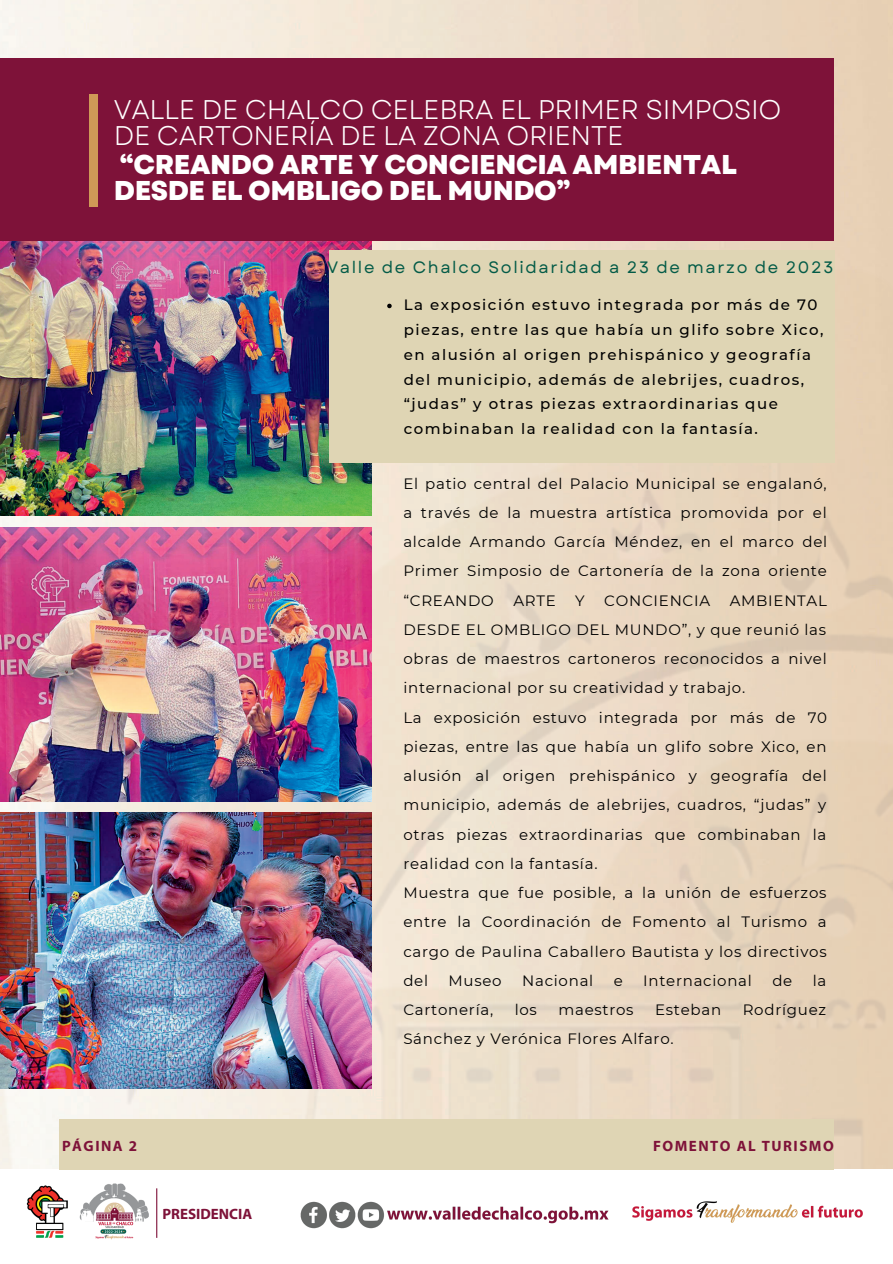
<style>
.page{position:relative;width:893px;height:1264px;background:#fff}
.page>*{position:absolute;margin:0;border:0;box-sizing:border-box;transform-origin:0 0}
.t1{font:800 27.15px/26.1px "Garet";letter-spacing:-.015em;color:#fff}
.t2{font:27px/25.8px "Garet";letter-spacing:-.015em;color:#fff}
.t3{font:16.5px "Garet";letter-spacing:.1em;color:#035b47}
.t4{font:15px/29.2px "Montserrat";letter-spacing:.05em;color:#000;text-align:justify}
.t5{font:500 15px/24.8px "Montserrat";letter-spacing:.1em;color:#000}
.t6{font:700 15px "Myriad Pro";letter-spacing:.1em;color:#7e1239}
.t7{font:700 15px "Myriad Pro";color:#7e1239}
</style>
<div class="page">
<img style="left:0;top:0;width:892px;height:241px">
<img style="left:0;top:241px;width:892px;height:928px">
<img style="left:0;top:241px;width:371px;height:275px">
<img style="left:0;top:527px;width:371px;height:274px">
<img style="left:0;top:812px;width:371px;height:276px">
<div style="left:0;top:59px;width:833px;height:182px;background:#7e1239"></div>
<div style="left:89px;top:94px;width:9px;height:112px;background:#cf9957"></div>
<div style="left:329px;top:250px;width:505px;height:213px;background:#dfd5b4"></div>
<svg style="left:387px;top:304px;width:4px;height:4px"></svg>
<img style="left:300px;top:1201px;width:309px;height:28px">
<img style="left:27px;top:1185px;width:41px;height:53px">
<img style="left:79px;top:1183px;width:79px;height:57px">
<hr style="left:156px;top:1188px;width:1px;height:49px;background:#7e1239">
<img style="left:632px;top:1201px;width:231px;height:22px">
<div style="left:59px;top:1119px;width:774px;height:50px;background:#dfd5b4"></div>
<h2 class="t2" style="left:114px;top:96px;width:669px">VALLE DE CHALCO CELEBRA EL PRIMER SIMPOSIO<br>DE CARTONERÍA DE LA ZONA ORIENTE</h2>
<h1 class="t1" style="left:114px;top:151px;width:624px">“CREANDO ARTE Y CONCIENCIA AMBIENTAL<br>DESDE EL OMBLIGO DEL MUNDO”</h1>
<p class="t3" style="left:327px;top:255px;width:507px">Valle de Chalco Solidaridad a 23 de marzo de 2023</p>
<p class="t5" style="left:403px;top:293px;width:421px">La exposición estuvo integrada por más de 70 piezas, entre las que había un glifo sobre Xico, en alusión al origen prehispánico y geografía del municipio, además de alebrijes, cuadros, “judas” y otras piezas extraordinarias que combinaban la realidad con la fantasía.</p>
<p class="t4" style="left:403px;top:468px;width:425px">El patio central del Palacio Municipal se engalanó, a través de la muestra artística promovida por el alcalde Armando García Méndez, en el marco del Primer Simposio de Cartonería de la zona oriente “CREANDO</p>
<p class="t4" style="left:513px;top:585px;width:44px">ARTE</p>
<p class="t4" style="left:575px;top:585px;width:11px">Y</p>
<p class="t4" style="left:604px;top:585px;width:107px">CONCIENCIA</p>
<p class="t4" style="left:403px;top:585px;width:425px;text-align:left;text-indent:326px">AMBIENTAL DESDE EL OMBLIGO DEL MUNDO”, y que reunió las obras de maestros cartoneros reconocidos a nivel internacional por su creatividad y trabajo.<br>La exposición estuvo integrada por más de 70 piezas, entre las que había un glifo sobre Xico, en alusión al origen prehispánico y geografía del municipio, además de alebrijes, cuadros, “judas” y otras piezas extraordinarias que combinaban la realidad con la fantasía.<br>Muestra que fue posible, a la unión de esfuerzos entre la Coordinación de Fomento al Turismo a cargo de Paulina Caballero Bautista y los directivos del</p>
<p class="t4" style="left:448px;top:965px;width:55px">Museo</p>
<p class="t4" style="left:522px;top:965px;width:73px">Nacional</p>
<p class="t4" style="left:613px;top:965px;width:11px">e</p>
<p class="t4" style="left:643px;top:965px;width:110px">Internacional</p>
<p class="t4" style="left:772px;top:965px;width:21px">de</p>
<p class="t4" style="left:812px;top:965px;width:15px">la</p>
<p class="t4" style="left:403px;top:995px;width:91px">Cartonería,</p>
<p class="t4" style="left:514px;top:995px;width:24px">los</p>
<p class="t4" style="left:558px;top:995px;width:77px">maestros</p>
<p class="t4" style="left:655px;top:995px;width:68px">Esteban</p>
<p class="t4" style="left:742px;top:995px;width:85px">Rodríguez</p>
<p class="t4" style="left:403px;top:1024px;width:272px">Sánchez y Verónica Flores Alfaro.</p>
<p class="t6" style="left:62px;top:1139px;width:77px">PÁGINA 2</p>
<p class="t6" style="left:653px;top:1139px;width:182px">FOMENTO AL TURISMO</p>
<p class="t7" style="left:162px;top:1208px;width:91px">PRESIDENCIA</p>
</div>
